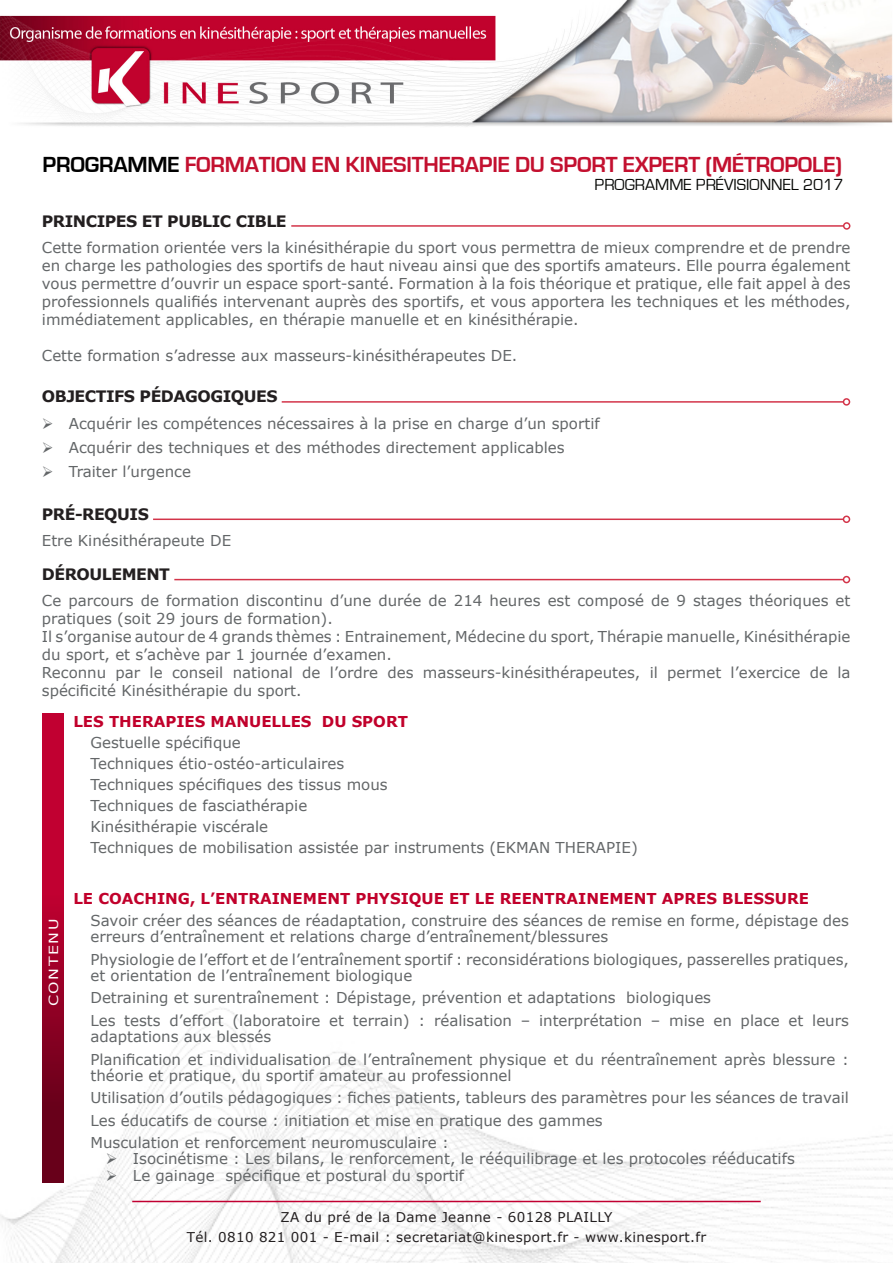
<style>
.page{position:relative;width:893px;height:1263px;background:#fff}
.page>*{position:absolute;margin:0;border:0;box-sizing:border-box;transform-origin:0 0}
.t1{font:700 22.5px "Eurostile";letter-spacing:-.01em;color:#c3102f}
.t2{font:700 22.5px "Eurostile";letter-spacing:-.01em;color:#000}
.t3{font:16.5px "Eurostile";color:#040503}
.t4{font:700 15.75px "Verdana";letter-spacing:-.03em;color:#231f20}
.t5{font:15px/17.9px "Verdana";color:#636668}
.t6{font:700 15px "Verdana";color:#c1002b}
.t7{font:13.5px/19.5px "Verdana";letter-spacing:.025em;color:#231f20;text-align:center}
.t8{font:12.6px "Verdana";letter-spacing:.1em;color:#fff;scale:1.25 1}
.s1{color:#c3102f}
</style>
<div class="page">
<img style="left:0;top:1008px;width:893px;height:255px">
<img style="left:0;top:0;width:893px;height:127px">
<hr style="left:291px;top:225px;width:553px;height:2px;background:#d33449">
<div style="left:843px;top:222px;width:7px;height:8px;border:2px solid #d33449;border-radius:50%"></div>
<hr style="left:282px;top:401px;width:561px;height:2px;background:#d33449">
<div style="left:843px;top:398px;width:7px;height:8px;border:2px solid #d33449;border-radius:50%"></div>
<hr style="left:153px;top:518px;width:690px;height:2px;background:#d33449">
<div style="left:843px;top:515px;width:7px;height:8px;border:2px solid #d33449;border-radius:50%"></div>
<hr style="left:174px;top:579px;width:669px;height:1px;background:#d33449">
<div style="left:843px;top:576px;width:7px;height:7px;border:2px solid #d33449;border-radius:50%"></div>
<svg style="left:42px;top:713px;width:1px;height:469px"></svg>
<svg style="left:43px;top:713px;width:21px;height:469px;background:#9e0027"></svg>
<hr style="left:132px;top:1201px;width:629px;height:1px;background:#c10031">
<svg style="left:118px;top:1164px;width:15px;height:1px"></svg>
<svg style="left:118px;top:1180px;width:15px;height:1px"></svg>
<h1 class="t2" style="left:43px;top:152px;width:171px">PROGRAMME <span class="s1">FORMA</span></h1>
<h1 class="t1" style="left:259px;top:152px;width:585px">TION EN KINESITHERAPIE DU SPORT EXPERT (MÉTROPOLE)</h1>
<p class="t3" style="left:595px;top:176px;width:250px">PROGRAMME PRÉVISIONNEL 2017</p>
<p class="t4" style="left:42px;top:211px;width:246px">PRINCIPES ET PUBLIC CIBLE</p>
<p class="t5" style="left:42px;top:238px;width:810px;text-align:justify">Cette formation orientée vers la kinésithérapie du sport vous permettra de mieux comprendre et de prendre en charge les pathologies des sportifs de haut niveau ainsi que des sportifs amateurs. Elle pourra également vous permettre d’ouvrir un espace sport-santé. Formation à la fois théorique et pratique, elle fait appel à des professionnels qualifiés intervenant auprès des sportifs, et vous apportera les techniques et les méthodes, immédiatement applicables, en thérapie manuelle et en kinésithérapie.</p>
<p class="t5" style="left:42px;top:346px;width:477px">Cette formation s’adresse aux masseurs-kinésithérapeutes DE.</p>
<p class="t4" style="left:42px;top:387px;width:237px">OBJECTIFS PÉDAGOGIQUES</p>
<p class="t5" style="left:42px;top:414px;width:559px">➢ Acquérir les compétences nécessaires à la prise en charge d’un sportif</p>
<p class="t5" style="left:42px;top:438px;width:524px">➢ Acquérir des techniques et des méthodes directement applicables</p>
<p class="t5" style="left:42px;top:462px;width:151px">➢ Traiter l’urgence</p>
<p class="t4" style="left:42px;top:504px;width:108px">PRÉ-REQUIS</p>
<p class="t5" style="left:42px;top:531px;width:191px">Etre Kinésithérapeute DE</p>
<p class="t4" style="left:42px;top:564px;width:130px">DÉROULEMENT</p>
<p class="t5" style="left:42px;top:591px;width:810px">Ce parcours de formation discontinu d’une durée de 214 heures est composé de 9 stages théoriques et pratiques (soit 29 jours de formation).<br>Il s’organise autour de 4 grands thèmes : Entrainement, Médecine du sport, Thérapie manuelle, Kinésithérapie du sport, et s’achève par 1 journée d’examen.<br>Reconnu par le conseil national de l’ordre des masseurs-kinésithérapeutes, il permet l’exercice de la spécificité Kinésithérapie du sport.</p>
<p class="t8" style="left:45px;top:1006px;width:72px;rotate:-90deg">CONTENU</p>
<p class="t6" style="left:73px;top:712px;width:11px">LES</p>
<p class="t6" style="left:109px;top:712px;width:35px">THERA</p>
<p class="t6" style="left:165px;top:712px;width:22px">PIES</p>
<p class="t6" style="left:211px;top:712px;width:13px">MANUELLES</p>
<p class="t6" style="left:322px;top:712px;width:12px">DU</p>
<p class="t6" style="left:352px;top:712px;width:46px">SPORT</p>
<p class="t5" style="left:90px;top:732px;width:549px;line-height:21px">Gestuelle spécifique<br>Techniques étio-ostéo-articulaires<br>Techniques spécifiques des tissus mous<br>Techniques de fasciathérapie<br>Kinésithérapie viscérale<br>Techniques de mobilisation assistée par instruments (EKMAN THERAPIE)</p>
<p class="t6" style="left:73px;top:888px;width:95px">LE COACHING</p>
<p class="t6" style="left:190px;top:888px;width:38px">, L’ENTRAINEMENT</p>
<p class="t6" style="left:355px;top:888px;width:47px">PHYSIQUE</p>
<p class="t6" style="left:449px;top:888px;width:63px">ETLEREENTRAINEMENT</p>
<p class="t6" style="left:662px;top:888px;width:34px">APRES</p>
<p class="t6" style="left:722px;top:888px;width:12px">BLESSURE</p>
<p class="t5" style="left:90px;top:912px;width:760px;line-height:16.2px">Savoir créer des séances de réadaptation, construire des séances de remise en forme, dépistage des erreurs d’entraînement et relations charge d’entraînement/blessures</p>
<p class="t5" style="left:90px;top:951px;width:760px;line-height:16.2px">Physiologie de l’effort et de l’entraînement sportif : reconsidérations biologiques, passerelles pratiques, et orientation de l’entraînement biologique</p>
<p class="t5" style="left:90px;top:986px;width:760px;line-height:22.5px">Detraining et surentraînement : Dépistage, prévention et adaptations biologiques<br>Les tests d’effort (laboratoire et terrain) : réalisation – interprétation – mise en place et leurs</p>
<p class="t5" style="left:90px;top:1025px;width:760px;line-height:22.5px">adaptations aux blessés<br>Planification et individualisation de l’entraînement physique et du réentraînement après blessure :</p>
<p class="t5" style="left:90px;top:1063px;width:760px;line-height:22.5px">théorie et pratique, du sportif amateur au professionnel<br>Utilisation d’outils pédagogiques : fiches patients, tableurs des paramètres pour les séances de travail Les éducatifs de course : initiation et mise en pratique des gammes<br>Musculation et renforcement neuromusculaire :</p>
<p class="t5" style="left:106px;top:1149px;width:690px">➢ Isocinétisme : Les bilans, le renforcement, le rééquilibrage et les protocoles rééducatifs</p>
<p class="t5" style="left:106px;top:1166px;width:360px">➢ Le gainage spécifique et postural du sportif</p>
<p class="t7" style="left:187px;top:1207px;width:521px">ZA du pré de la Dame Jeanne - 60128 PLAILLY<br>Tél. 0810 821 001 - E-mail : secretariat@kinesport.fr - www.kinesport.fr</p>
</div>
